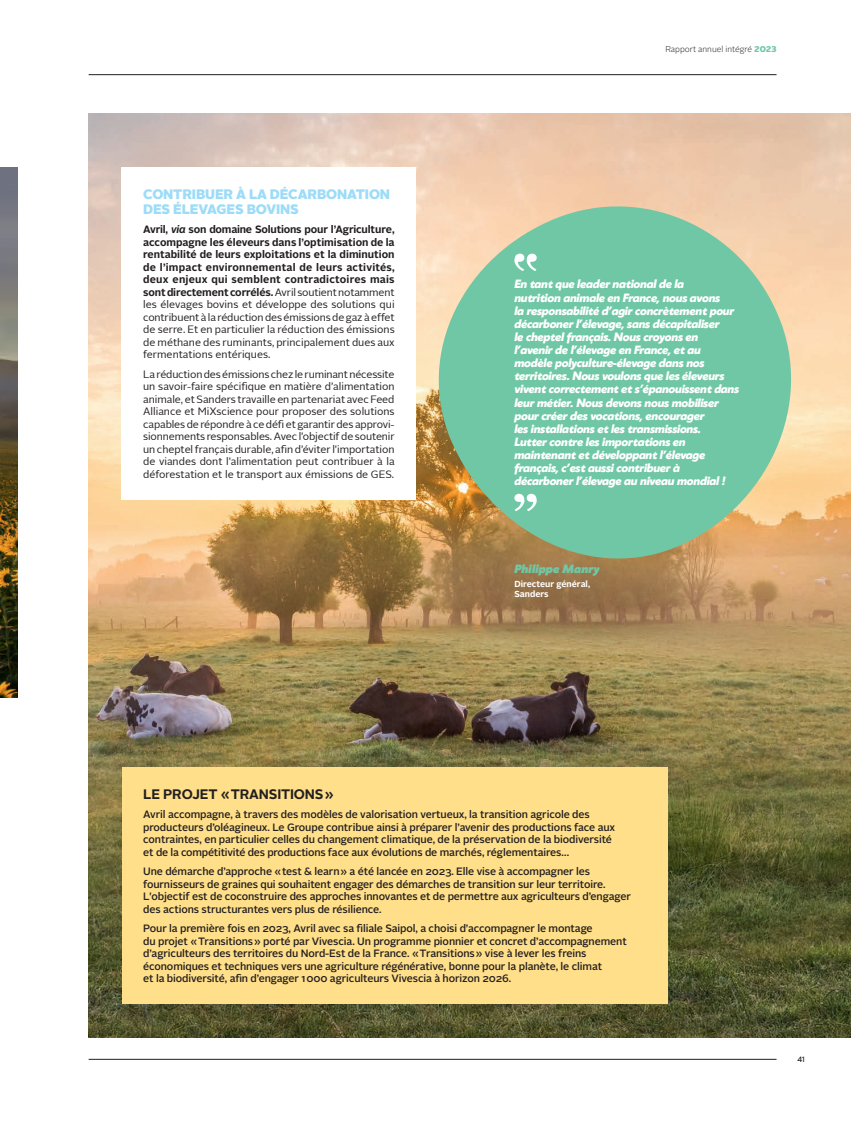
<style>
.page{position:relative;width:851px;height:1134px;background:#fff}
.page>*{position:absolute;margin:0;border:0;box-sizing:border-box;transform-origin:0 0}
.t1{font:900 13.75px/15px "Dtslxl Alright Sans";letter-spacing:-.01em;color:#9cdcf8}
.t2{font:700 13.75px "Mrwppt Alright Sans";letter-spacing:-.01em;color:#231f20}
.t3{font:italic 800 11.25px/13.1px "Wmcxyk Klein";letter-spacing:-.02em;color:#fff}
.t4{font:italic 900 11.25px "Dmvfqj Klein";letter-spacing:.01em;color:#70c7a5}
.t5{font:500 10.62px/12.5px "Gntnwx Alright Sans";letter-spacing:-.01em;color:#231f20}
.t6{font:700 10.62px/12.5px "Mrwppt Alright Sans";letter-spacing:.02em;color:#231f20;text-align:justify}
.t7{font:10.62px/12.5px "Pgbxbp Alright Sans";letter-spacing:-.005em;color:#231f20;text-align:justify}
.t8{font:700 8.75px/10px "Mrwppt Alright Sans";color:#fff}
.t9{font:300 8.38px "Whtvwh Alright Sans";color:#231f20}
.t10{font:500 7.12px "Knngvc Klein";color:#231f20}
.s1{font-family:"Fypqcc Alright Sans";font-style:italic}
.s2{font-family:"Rrvhbq Alright Sans"}
.s3{font-family:"Tcthjt Alright Sans";font-weight:400}
.s4{font-family:"Pgbxbp Alright Sans";font-weight:400}
.s5{font-family:"Tcthjt Alright Sans"}
.s6{font-family:"Ljgwqg Alright Sans";font-weight:900;color:#70c7a5}
</style>
<div class="page">
<img style="left:89px;top:113px;width:761px;height:925px">
<img style="left:0;top:167px;width:18px;height:530px">
<hr style="left:89px;top:1059px;width:687px;height:1px;background:#231f20">
<hr style="left:89px;top:74px;width:687px;height:1px;background:#231f20">
<div style="left:122px;top:767px;width:545px;height:237px;background:#ffdf89"></div>
<svg style="left:414px;top:182px;width:400px;height:400px;background:#9cc19a"></svg>
<svg style="left:514px;top:254px;width:22px;height:17px"></svg>
<svg style="left:514px;top:494px;width:22px;height:17px"></svg>
<div style="left:122px;top:167px;width:294px;height:332px;background:#fff"></div>
<h4 class="t1" style="left:143px;top:186px;width:248px">CONTRIBUER À LA DÉCARBONATION<br>DES ÉLEVAGES BOVINS</h4>
<p class="t6" style="left:143px;top:223px;width:253px">Avril, <span class="s1">via</span> son domaine Solutions pour l’Agriculture, accompagne les éleveurs dans l’optimisation de la rentabilité de leurs exploitations et la diminution de l’impact environnemental de leurs activités, deux enjeux qui semblent contradictoires mais <span class="s2">sont directement corrélés.</span> <span class="s3">Avril soutient notamment les élevages bovins et développe des solutions qui contribuent à la réduction des émissions de gaz à effet de serre. Et en particulier la réduction des émissions </span><span class="s4">de méthane des ruminants, principalement dues aux </span><span class="s3">fermentations entériques.</span></p>
<p class="t7" style="left:143px;top:368px;width:253px"><span class="s5">La réduction des émissions chez le ruminant nécessite </span>un savoir-faire spécifique en matière d’alimentation animale, et Sanders travaille en partenariat avec Feed Alliance et MiXscience pour proposer des solutions capables de répondre à ce défi et garantir des approvi&shy;<span class="s5">sionnements responsables. Avec l’objectif de soutenir </span>un cheptel français durable, afin d’éviter l’importation <span class="s5">de viandes dont l’alimentation peut contribuer à la déforestation et le transport aux émissions de GES.</span></p>
<p class="t9" style="left:665px;top:43px;width:113px">Rapport annuel intégré <span class="s6">2023</span></p>
<p class="t3" style="left:514px;top:277px;width:226px">En tant que leader national de la<br>nutrition animale en France, nous avons<br>la responsabilité d’agir concrètement pour décarboner l’élevage, sans décapitaliser<br>le cheptel français. Nous croyons en l’avenir de l’élevage en France, et au modèle polyculture-élevage dans nos territoires. Nous voulons que les éleveurs vivent correctement et s’épanouissent dans leur métier. Nous devons nous mobiliser pour créer des vocations, encourager<br>les installations et les transmissions.<br>Lutter contre les importations en maintenant et développant l’élevage français, c’est aussi contribuer à décarboner l’élevage au niveau mondial !</p>
<p class="t4" style="left:514px;top:560px;width:87px">Philippe Manry</p>
<p class="t8" style="left:514px;top:578px;width:77px">Directeur général,<br><span class="s2">Sanders</span></p>
<h4 class="t2" style="left:143px;top:784px;width:192px"><span class="s2">LE PROJET</span> « TRANSITIONS »</h4>
<p class="t5" style="left:143px;top:808px;width:473px">Avril accompagne, à travers des modèles de valorisation vertueux, la transition agricole des producteurs d’oléagineux. Le Groupe contribue ainsi à préparer l’avenir des productions face aux contraintes, en particulier celles du changement climatique, de la préservation de la biodiversité et de la compétitivité des productions face aux évolutions de marchés, réglementaires…</p>
<p class="t5" style="left:143px;top:865px;width:489px">Une démarche d’approche « test &amp; learn » a été lancée en 2023. Elle vise à accompagner les fournisseurs de graines qui souhaitent engager des démarches de transition sur leur territoire.<br>L'objectif est de coconstruire des approches innovantes et de permettre aux agriculteurs d’engager des actions structurantes vers plus de résilience.</p>
<p class="t5" style="left:143px;top:923px;width:485px">Pour la première fois en 2023, Avril avec sa filiale Saipol, a choisi d’accompagner le montage<br>du projet « Transitions » porté par Vivescia. Un programme pionnier et concret d’accompagnement d’agriculteurs des territoires du Nord-Est de la France. « Transitions » vise à lever les freins économiques et techniques vers une agriculture régénérative, bonne pour la planète, le climat<br>et la biodiversité, afin d’engager 1 000 agriculteurs Vivescia à horizon 2026.</p>
<p class="t10" style="left:797px;top:1054px;width:9px">41</p>
</div>
